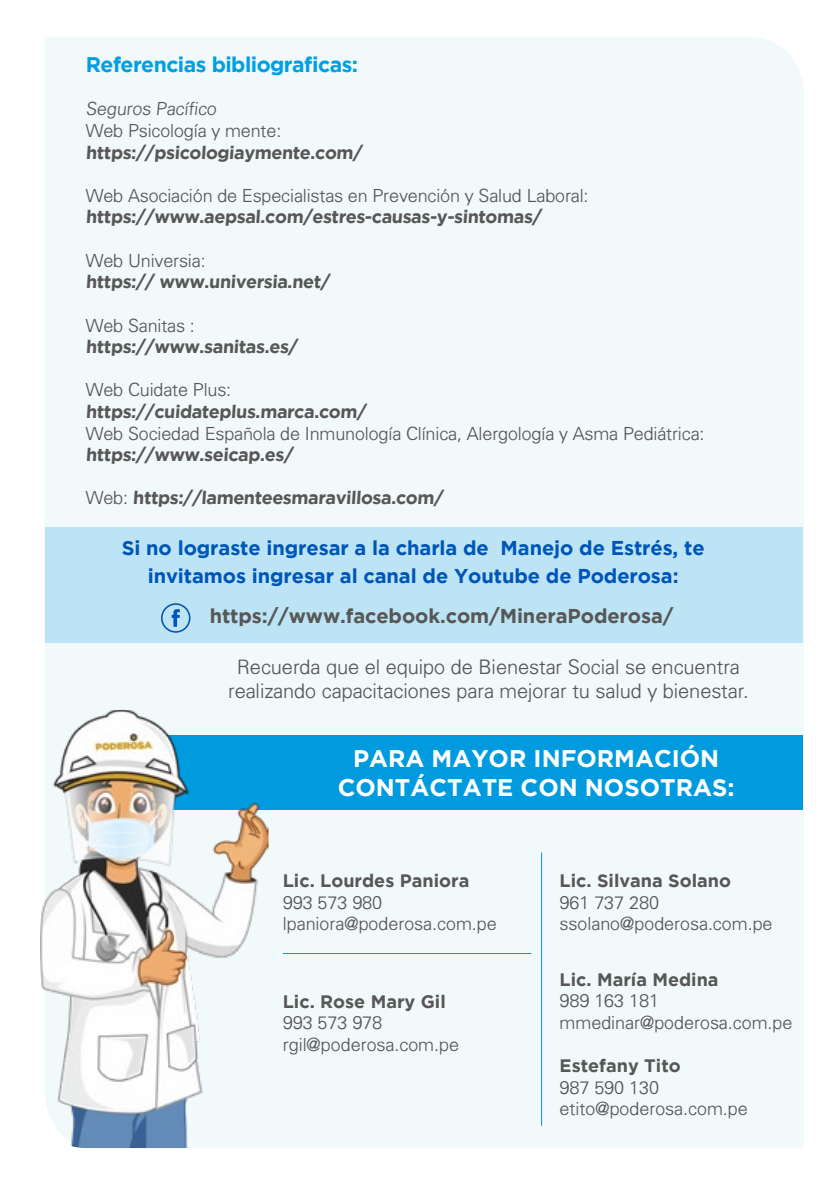
<style>
.page{position:relative;width:840px;height:1191px;background:#fff}
.page>*{position:absolute;margin:0;border:0;box-sizing:border-box;transform-origin:0 0}
.t1{font:700 24px/28.8px "Gotham";color:#fff;text-align:center}
.t2{font:700 21.2px "Gotham";letter-spacing:-.025em;color:#009fe3}
.t3{font:300 20px/24px "Univers";color:#575756;text-align:center}
.t4{font:700 20px/28px "Gotham";letter-spacing:-.005em;color:#0055b8;text-align:center}
.t5{font:700 20px "Gotham";letter-spacing:-.005em;color:#575756}
.t6{font:300 18px/21.6px "Univers";letter-spacing:-.005em;color:#575756}
.t7{font:700 18px "Gotham";color:#575756}
.s1{font-family:"Univers";font-weight:300}
</style>
<div class="page">
<div style="left:45px;top:37px;width:759px;height:1112px;background:#f2f9fb"></div>
<div style="left:45px;top:527px;width:757px;height:115px;background:#bce4f4"></div>
<div style="left:139px;top:735px;width:663px;height:74px;background:#009fe3"></div>
<img style="left:40px;top:710px;width:228px;height:438px">
<hr style="left:283px;top:953px;width:248px;height:1px;background:#009fe3">
<hr style="left:540px;top:852px;width:1px;height:273px;background:#009fe3">
<svg style="left:161px;top:603px;width:29px;height:30px"></svg>
<p class="t2" style="left:86px;top:52px;width:273px">Referencias bibliograficas:</p>
<p class="t6" style="left:86px;top:98px;width:197px">Seguros Pacífico<br>Web Psicología y mente:</p>
<p class="t7" style="left:86px;top:142px;width:278px">https://psicologiaymente.com/</p>
<p class="t6" style="left:86px;top:184px;width:504px">Web Asociación de Especialistas en Prevención y Salud Laboral:</p>
<p class="t7" style="left:86px;top:207px;width:457px">https://www.aepsal.com/estres-causas-y-sintomas/</p>
<p class="t6" style="left:86px;top:249px;width:121px">Web Universia:</p>
<p class="t7" style="left:86px;top:271px;width:245px">https:// www.universia.net/</p>
<p class="t6" style="left:86px;top:314px;width:110px">Web Sanitas :</p>
<p class="t7" style="left:86px;top:336px;width:213px">https://www.sanitas.es/</p>
<p class="t6" style="left:86px;top:379px;width:147px">Web Cuidate Plus:</p>
<p class="t7" style="left:86px;top:401px;width:282px">https://cuidateplus.marca.com/</p>
<p class="t6" style="left:86px;top:422px;width:620px">Web Sociedad Española de Inmunología Clínica, Alergología y Asma Pediátrica:</p>
<p class="t7" style="left:86px;top:444px;width:209px">https://www.seicap.es/</p>
<p class="t7" style="left:86px;top:487px;width:359px"><span class="s1">Web:</span> https://lamenteesmaravillosa.com/</p>
<p class="t4" style="left:122px;top:533px;width:584px">Si no lograste ingresar a la charla de Manejo de Estrés, te invitamos ingresar al canal de Youtube de Poderosa:</p>
<p class="t5" style="left:210px;top:605px;width:465px">https://www.facebook.com/MineraPoderosa/</p>
<p class="t3" style="left:228px;top:654px;width:521px">Recuerda que el equipo de Bienestar Social se encuentra realizando capacitaciones para mejorar tu salud y bienestar.</p>
<h1 class="t1" style="left:337px;top:743px;width:398px">PARA MAYOR INFORMACIÓN<br>CONTÁCTATE CON NOSOTRAS:</h1>
<p class="t7" style="left:283px;top:870px;width:188px">Lic. Lourdes Paniora</p>
<p class="t6" style="left:283px;top:891px;width:215px">993 573 980 lpaniora@poderosa.com.pe</p>
<p class="t7" style="left:283px;top:991px;width:164px">Lic. Rose Mary Gil</p>
<p class="t6" style="left:283px;top:1011px;width:178px">993 573 978 rgil@poderosa.com.pe</p>
<p class="t7" style="left:559px;top:870px;width:173px">Lic. Silvana Solano</p>
<p class="t6" style="left:559px;top:891px;width:214px">961 737 280 ssolano@poderosa.com.pe</p>
<p class="t7" style="left:559px;top:968px;width:160px">Lic. María Medina</p>
<p class="t6" style="left:559px;top:989px;width:234px">989 163 181 mmedinar@poderosa.com.pe</p>
<p class="t7" style="left:559px;top:1055px;width:123px">Estefany Tito</p>
<p class="t6" style="left:559px;top:1076px;width:189px">987 590 130 etito@poderosa.com.pe</p>
</div>
